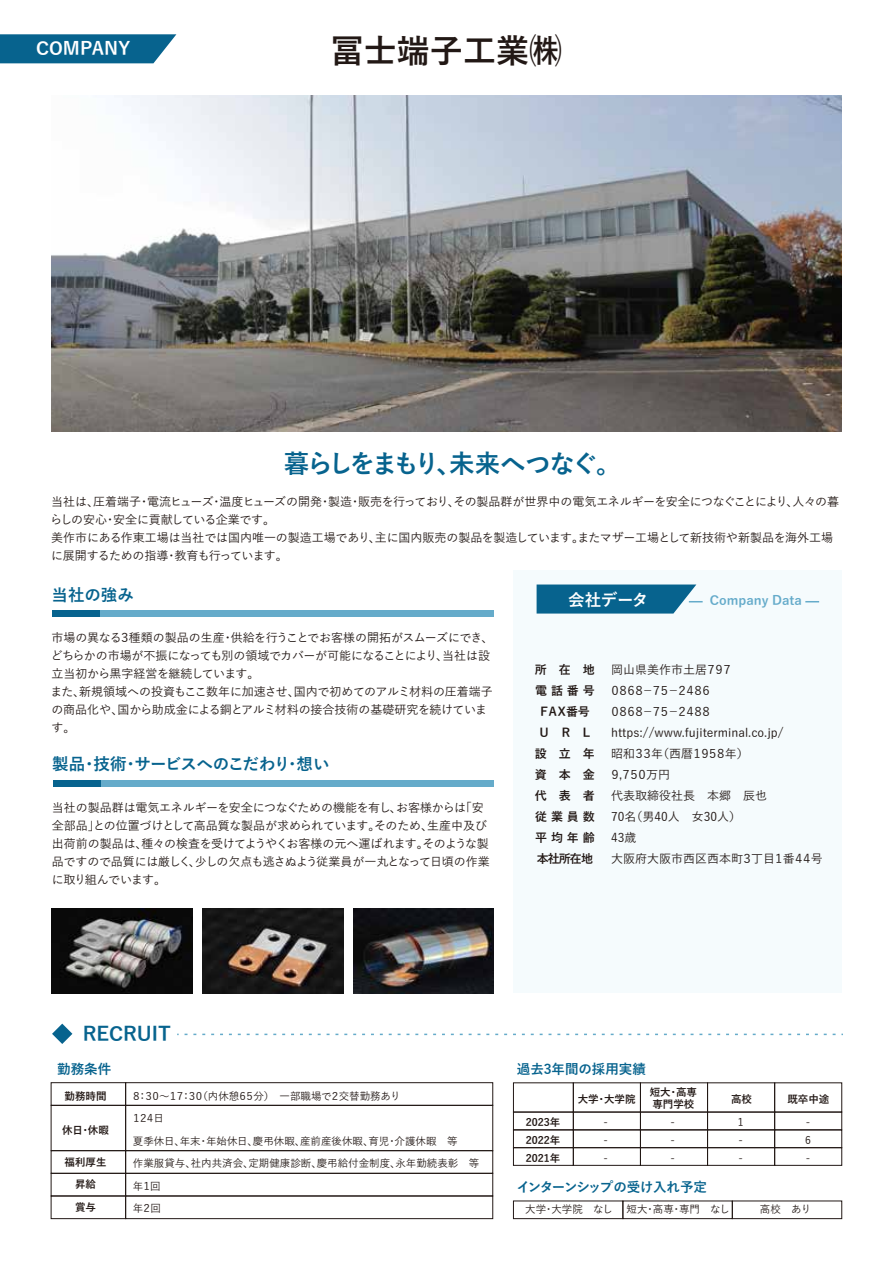
<style>
.page{position:relative;width:893px;height:1263px;background:#fff}
.page>*{position:absolute;margin:0;border:0;box-sizing:border-box;transform-origin:0 0}
.t1{font:700 33px "Yu Gothic";color:#221815}
.t2{font:700 25.5px "Yu Gothic";letter-spacing:-.11em;color:#07638e}
.t3{font:700 19.5px "Yu Gothic";color:#07638e}
.t4{font:700 18px "Yu Gothic";color:#fff}
.t5{font:700 16.5px "Yu Gothic";letter-spacing:-.04em;color:#07638e}
.t6{font:700 16.5px "Yu Gothic";letter-spacing:-.01em;color:#07638e}
.t7{font:700 16.5px "Yu Gothic";letter-spacing:-.015em;color:#fff}
.t8{font:700 13.5px "Yu Gothic";letter-spacing:-.06em;color:#07638e}
.t9{font:700 13.5px "Yu Gothic";color:#07638e}
.t10{font:700 12.9px "Yu Gothic";color:#65abca}
.t11{font:500 12px/18px "Yu Gothic";letter-spacing:-.015em;color:#221815}
.t12{font:700 12px/21px "Yu Gothic";letter-spacing:.32em;color:#221815;text-align:center}
.t13{font:500 10.5px/18px "Yu Gothic";color:#221815;text-align:justify}
.t14{font:700 10.5px/22.5px "Yu Gothic";color:#221815;text-align:center}
</style>
<div class="page">
<div style="left:513px;top:571px;width:329px;height:422px;background:#f5fbfd"></div>
<svg style="left:0;top:34px;width:176px;height:29px;background:#186e96"></svg>
<img style="left:52px;top:96px;width:789px;height:335px">
<div style="left:52px;top:610px;width:48px;height:7px;background:#07638e"></div>
<div style="left:100px;top:610px;width:394px;height:7px;background:#65abca"></div>
<div style="left:53px;top:780px;width:48px;height:6px;background:#07638e"></div>
<div style="left:101px;top:780px;width:393px;height:6px;background:#65abca"></div>
<svg style="left:177px;top:1034px;width:666px;height:1px"></svg>
<svg style="left:537px;top:584px;width:166px;height:29px;background:#23759b"></svg>
<svg style="left:805px;top:601px;width:14px;height:1px"></svg>
<svg style="left:52px;top:1023px;width:20px;height:21px"></svg>
<div style="left:51px;top:1082px;width:75px;height:23px;border:1px solid #221815"></div>
<div style="left:125px;top:1082px;width:368px;height:23px;border:1px solid #221815"></div>
<div style="left:51px;top:1105px;width:75px;height:46px;border:1px solid #221815"></div>
<div style="left:125px;top:1105px;width:368px;height:46px;border:1px solid #221815"></div>
<div style="left:51px;top:1150px;width:75px;height:23px;border:1px solid #221815"></div>
<div style="left:125px;top:1150px;width:368px;height:23px;border:1px solid #221815"></div>
<div style="left:51px;top:1173px;width:75px;height:23px;border:1px solid #221815"></div>
<div style="left:125px;top:1173px;width:368px;height:23px;border:1px solid #221815"></div>
<div style="left:51px;top:1196px;width:75px;height:23px;border:1px solid #221815"></div>
<div style="left:125px;top:1196px;width:368px;height:23px;border:1px solid #221815"></div>
<div style="left:513px;top:1112px;width:60px;height:18px;border:1px solid #221815"></div>
<div style="left:573px;top:1112px;width:68px;height:18px;border:1px solid #221815"></div>
<div style="left:640px;top:1112px;width:68px;height:18px;border:1px solid #221815"></div>
<div style="left:707px;top:1112px;width:68px;height:18px;border:1px solid #221815"></div>
<div style="left:774px;top:1112px;width:68px;height:18px;border:1px solid #221815"></div>
<div style="left:513px;top:1147px;width:60px;height:18px;border:1px solid #221815"></div>
<div style="left:573px;top:1147px;width:68px;height:18px;border:1px solid #221815"></div>
<div style="left:640px;top:1147px;width:68px;height:18px;border:1px solid #221815"></div>
<div style="left:707px;top:1147px;width:68px;height:18px;border:1px solid #221815"></div>
<div style="left:774px;top:1147px;width:68px;height:18px;border:1px solid #221815"></div>
<div style="left:513px;top:1201px;width:110px;height:18px;border:1px solid #221815"></div>
<div style="left:623px;top:1201px;width:109px;height:18px;border:1px solid #221815"></div>
<div style="left:732px;top:1201px;width:110px;height:18px;border:1px solid #221815"></div>
<img style="left:52px;top:908px;width:140px;height:85px">
<img style="left:353px;top:908px;width:141px;height:85px">
<img style="left:203px;top:908px;width:140px;height:85px">
<h3 class="t4" style="left:36px;top:38px;width:96px">COMPANY</h3>
<h1 class="t1" style="left:331px;top:33px;width:232px">冨士端子工業㈱</h1>
<h2 class="t2" style="left:284px;top:449px;width:339px">暮らしをまもり、未来へつなぐ。</h2>
<p class="t11" style="left:50px;top:491px;width:791px">当社は、圧着端子・電流ヒューズ・温度ヒューズの開発・製造・販売を行っており、その製品群が世界中の電気エネルギーを安全につなぐことにより、人々の暮らしの安心・安全に貢献している企業です。<br>美作市にある作東工場は当社では国内唯一の製造工場であり、主に国内販売の製品を製造しています。またマザー工場として新技術や新製品を海外工場に展開するための指導・教育も行っています。</p>
<h3 class="t6" style="left:52px;top:585px;width:84px">当社の強み</h3>
<p class="t11" style="left:51px;top:627px;width:444px">市場の異なる３種類の製品の生産・供給を行うことでお客様の開拓がスムーズにでき、どちらかの市場が不振になっても別の領域でカバーが可能になることにより、当社は設立当初から黒字経営を継続しています。<br>また、新規領域への投資もここ数年に加速させ、国内で初めてのアルミ材料の圧着端子の商品化や、国から助成金による銅とアルミ材料の接合技術の基礎研究を続けています。</p>
<h3 class="t5" style="left:52px;top:755px;width:279px">製品・技術・サービスへのこだわり・想い</h3>
<p class="t11" style="left:52px;top:797px;width:440px">当社の製品群は電気エネルギーを安全につなぐための機能を有し、お客様からは「安全部品」との位置づけとして高品質な製品が求められています。そのため、生産中及び出荷前の製品は、種々の検査を受けてようやくお客様の元へ運ばれます。そのような製品ですので品質には厳しく、少しの欠点も逃さぬよう従業員が一丸となって日頃の作業に取り組んでいます。</p>
<h3 class="t7" style="left:568px;top:591px;width:82px">会社データ</h3>
<p class="t10" style="left:710px;top:593px;width:94px">Company Data</p>
<p class="t12" style="left:535px;top:659px;width:61px">所在地電話番号<br>ＦＡＸ番号<br>ＵＲＬ設立年資本金代表者従業員数平均年齢本社所在地</p>
<p class="t11" style="left:609px;top:657px;width:215px;line-height:21px">岡山県美作市土居７９７<br>０８６８－７５－２４８６<br>０８６８－７５－２４８８https://www.fujiterminal.co.jp/<br>昭和３３年（西暦１９５８年）<br>９,７５０万円<br>代表取締役社長　本郷　辰也<br>70名（男40人　女30人）<br>43歳<br>大阪府大阪市西区西本町３丁目１番４４号</p>
<h3 class="t3" style="left:83px;top:1023px;width:90px">RECRUIT</h3>
<p class="t9" style="left:57px;top:1061px;width:55px">勤務条件</p>
<p class="t14" style="left:64px;top:1085px;width:43px">勤務時間</p>
<p class="t14" style="left:62px;top:1119px;width:48px">休日・休暇</p>
<p class="t14" style="left:64px;top:1151px;width:43px">福利厚生昇給<br>賞与</p>
<p class="t13" style="left:131px;top:1083px;width:350px;line-height:22.5px;text-align:left">８：３０～１７：３０（内休憩６５分）　一部職場で２交替勤務あり<br>１２４日<br>夏季休日、年末・年始休日、慶弔休暇、産前産後休暇、育児・介護休暇　等<br>作業服貸与、社内共済会、定期健康診断、慶弔給付金制度、永年勤続表彰　等年１回<br>年２回</p>
<p class="t9" style="left:517px;top:1061px;width:131px">過去3年間の採用実績</p>
<p class="t14" style="left:650px;top:1086px;width:49px;line-height:12px;text-align:left">短大・高専専門学校</p>
<p class="t14" style="left:578px;top:1088px;width:59px">大学・大学院</p>
<p class="t14" style="left:731px;top:1088px;width:22px">高校</p>
<p class="t14" style="left:787px;top:1088px;width:43px">既卒中途</p>
<p class="t13" style="left:604px;top:1111px;width:6px">- - -</p>
<p class="t13" style="left:670px;top:1111px;width:6px">- - -</p>
<p class="t13" style="left:738px;top:1111px;width:7px">1 - -</p>
<p class="t13" style="left:805px;top:1111px;width:7px">- 6 -</p>
<p class="t8" style="left:517px;top:1179px;width:192px">インターンシップの受け入れ予定</p>
<p class="t13" style="left:525px;top:1199px;width:89px">大学・大学院　なし</p>
<p class="t13" style="left:627px;top:1199px;width:105px">短大・高専・専門　なし</p>
<p class="t13" style="left:760px;top:1199px;width:53px">高校　あり</p>
<p class="t14" style="left:526px;top:1113px;width:36px;line-height:18px;text-align:justify">2023年2022年2021年</p>
</div>
